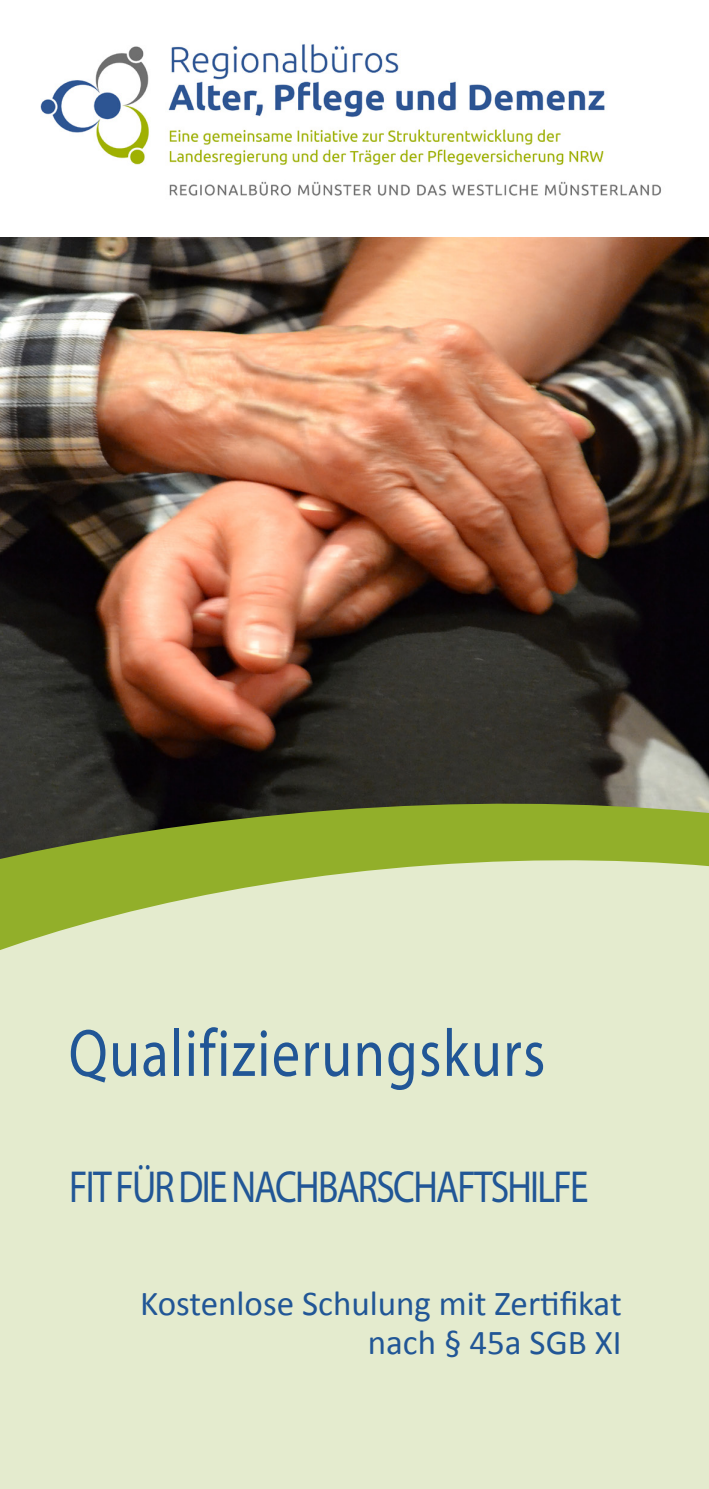
<style>
.page{position:relative;width:709px;height:1489px;background:#fff}
.page>*{position:absolute;margin:0;border:0;box-sizing:border-box;transform-origin:0 0}
.t1{font:67.5px "Myriad Pro";letter-spacing:.025em;color:#215696;scale:.83 1}
.t2{font:45px "Myriad Pro";letter-spacing:-.045em;color:#215696;scale:.83 1}
.t3{font:35px/39.2px "Calibri";color:#215696;text-align:right}
</style>
<div class="page">
<img style="left:0;top:237px;width:709px;height:535px">
<img style="left:40px;top:43px;width:621px;height:153px">
<svg style="left:0;top:772px;width:709px;height:60px;background:#50582f"></svg>
<svg style="left:0;top:832px;width:709px;height:656px;background:#dde5c0"></svg>
<h1 class="t1" style="left:69px;top:1011px;width:575px">Qualifizierungskurs</h1>
<p class="t2" style="left:69px;top:1159px;width:627px">FIT FÜR DIE NACHBARSCHAFTSHILFE</p>
<p class="t3" style="left:140px;top:1283px;width:483px">Kostenlose Schulung mit Zertifikat nach § 45a SGB XI</p>
</div>
